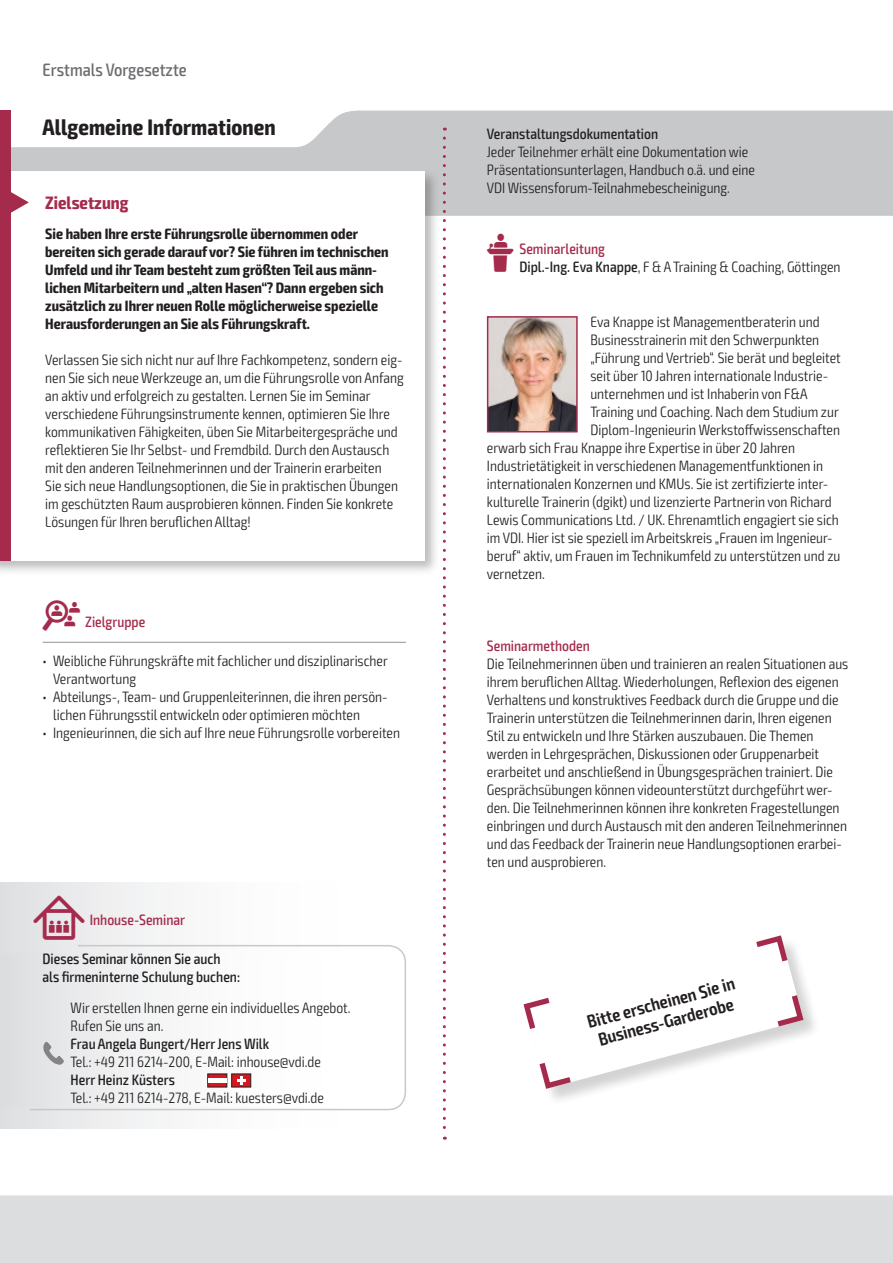
<style>
.page{position:relative;width:893px;height:1263px;background:#fff}
.page>*{position:absolute;margin:0;border:0;box-sizing:border-box;transform-origin:0 0}
.t1{font:700 condensed 22.5px "Exo 2";letter-spacing:.005em;color:#231f20}
.t2{font:600 condensed 18px/19.5px "Exo 2";color:#231f20;text-align:center}
.t3{font:500 condensed 18px "Exo 2";color:#6c6d70}
.t4{font:700 condensed 18px "Exo 2";color:#a52b4c}
.t5{font:300 condensed 15px/18px "Exo 2";color:#231f20}
.t6{font:700 condensed 15px/18px "Exo 2";color:#231f20}
.t7{font:500 condensed 15px/18px "Exo 2";color:#231f20}
.t8{font:500 condensed 15px "Exo 2";color:#a52b4c}
.s1{font-family:"VDI Iconset S4 A Regular";font-weight:400;font-stretch:normal}
.s2{font-weight:500}
.s3{font-family:"VDI Iconset S4 A Regular";font-weight:400;font-stretch:normal;font-size:15.45px}
</style>
<div class="page">
<div style="left:0;top:1195px;width:893px;height:68px;background:#dcdddf"></div>
<svg style="left:11px;top:111px;width:881px;height:105px;fill:#c7c8ca"></svg>
<hr style="left:892px;top:111px;width:1px;height:105px;background:#a52b4c">
<div style="left:0;top:111px;width:11px;height:63px;background:#a52b4c"></div>
<div style="left:0;top:168px;width:440px;height:408px;background:#231f20;opacity:.3"></div>
<div style="left:0;top:171px;width:424px;height:390px;background:#fff"></div>
<div style="left:0;top:171px;width:11px;height:390px;background:#a52b4c"></div>
<svg style="left:11px;top:192px;width:18px;height:21px"></svg>
<hr style="left:43px;top:642px;width:363px;height:1px;background:#939598">
<div style="left:0;top:882px;width:406px;height:247px;background:linear-gradient(to right,#e4e5e7,#fff)"></div>
<svg style="left:29px;top:944px;width:377px;height:167px"></svg>
<div style="left:0;top:954px;width:383px;height:152px;background:linear-gradient(to right,#e2e3e5,#fff)"></div>
<svg style="left:207px;top:1073px;width:44px;height:14px"></svg>
<hr style="left:208px;top:1078px;width:19px;height:4px;background:#fff">
<svg style="left:43px;top:1042px;width:21px;height:23px"></svg>
<img style="left:490px;top:319px;width:85px;height:110px">
<div style="left:487px;top:316px;width:91px;height:116px;border:2px solid #a52b4c"></div>
<div style="left:524px;top:936px;width:297px;height:170px;background:#231f20;opacity:.2"></div>
<svg style="left:523px;top:935px;width:280px;height:154px"></svg>
<svg style="left:443px;top:138px;width:3px;height:1002px"></svg>
<p class="t3" style="left:43px;top:59px;width:146px">Erstmals Vorgesetzte</p>
<h1 class="t1" style="left:43px;top:113px;width:235px">Allgemeine Informationen</h1>
<p class="t7" style="left:487px;top:125px;width:173px">Veranstaltungsdokumentation</p>
<p class="t5" style="left:487px;top:143px;width:270px">Jeder Teilnehmer erhält eine Dokumentation wie<br>Präsentationsunterlagen, Handbuch o.ä. und eine<br>VDI Wissensforum-Teilnahmebescheinigung.</p>
<p class="t6" style="left:45px;top:225px;width:345px">Sie haben Ihre erste Führungsrolle übernommen oder bereiten sich gerade darauf vor? Sie führen im technischen Umfeld und ihr Team besteht zum größten Teil aus männ&shy;lichen Mitarbeitern und „alten Hasen“? Dann ergeben sich zusätzlich zu Ihrer neuen Rolle möglicherweise spezielle Herausforderungen an Sie als Führungskraft.</p>
<p class="t5" style="left:45px;top:351px;width:360px">Verlassen Sie sich nicht nur auf Ihre Fachkompetenz, sondern eig&shy;nen Sie sich neue Werkzeuge an, um die Führungsrolle von Anfang an aktiv und erfolgreich zu gestalten. Lernen Sie im Seminar verschiedene Führungsinstrumente kennen, optimieren Sie Ihre kommunikativen Fähigkeiten, üben Sie Mitarbeitergespräche und reflektieren Sie Ihr Selbst- und Fremdbild. Durch den Austausch mit den anderen Teilnehmerinnen und der Trainerin erarbeiten<br>Sie sich neue Handlungsoptionen, die Sie in praktischen Übungen im geschützten Raum ausprobieren können. Finden Sie konkrete Lösungen für Ihren beruflichen Alltag!</p>
<p class="t4" style="left:45px;top:192px;width:85px">Zielsetzung</p>
<p class="t8" style="left:487px;top:240px;width:120px"><span class="s1">L</span> Seminarleitung</p>
<p class="t5" style="left:519px;top:258px;width:323px"><span class="s2">Dipl.-Ing. Eva Knappe</span>, F &amp; A Training &amp; Coaching, Göttingen</p>
<p class="t5" style="left:590px;top:313px;width:231px">Eva Knappe ist Managementberaterin und</p>
<p class="t5" style="left:590px;top:331px;width:230px">Businesstrainerin mit den Schwerpunkten</p>
<p class="t5" style="left:590px;top:349px;width:252px">„Führung und Vertrieb“. Sie berät und begleitet</p>
<p class="t5" style="left:590px;top:367px;width:237px">seit über 10 Jahren internationale Industrie-</p>
<p class="t5" style="left:590px;top:385px;width:219px">unternehmen und ist Inhaberin von F&amp;A</p>
<p class="t5" style="left:590px;top:403px;width:250px">Training und Coaching. Nach dem Studium zur</p>
<p class="t5" style="left:590px;top:421px;width:251px">Diplom-Ingenieurin Werkstoffwissenschaften</p>
<p class="t5" style="left:487px;top:439px;width:310px">erwarb sich Frau Knappe ihre Expertise in über 20 Jahren</p>
<p class="t5" style="left:487px;top:457px;width:338px">Industrietätigkeit in verschiedenen Managementfunktionen in</p>
<p class="t5" style="left:487px;top:475px;width:343px">internationalen Konzernen und KMUs. Sie ist zertifizierte inter-</p>
<p class="t5" style="left:487px;top:493px;width:346px">kulturelle Trainerin (dgikt) und lizenzierte Partnerin von Richard</p>
<p class="t5" style="left:487px;top:511px;width:353px">Lewis Communications Ltd. / UK. Ehrenamtlich engagiert sie sich</p>
<p class="t5" style="left:487px;top:529px;width:347px">im VDI. Hier ist sie speziell im Arbeitskreis „Frauen im Ingenieur-</p>
<p class="t5" style="left:487px;top:547px;width:355px">beruf“ aktiv, um Frauen im Technikumfeld zu unterstützen und zu</p>
<p class="t5" style="left:487px;top:565px;width:59px">vernetzen.</p>
<p class="t8" style="left:43px;top:613px;width:104px"><span class="s1">Z</span> Zielgruppe</p>
<p class="t5" style="left:53px;top:652px;width:336px;text-indent:-11px">• Weibliche Führungskräfte mit fachlicher und disziplinarischer<br>Verantwortung</p>
<p class="t5" style="left:53px;top:688px;width:334px;text-indent:-11px">• Abteilungs-, Team- und Gruppenleiterinnen, die ihren persön&shy;lichen Führungsstil entwickeln oder optimieren möchten</p>
<p class="t5" style="left:43px;top:724px;width:359px">• Ingenieurinnen, die sich auf Ihre neue Führungsrolle vorbereiten</p>
<p class="t8" style="left:33px;top:911px;width:153px"><span class="s3">I</span> Inhouse-Seminar</p>
<p class="t7" style="left:43px;top:950px;width:199px">Dieses Seminar können Sie auch als firmeninterne Schulung buchen:</p>
<p class="t5" style="left:71px;top:999px;width:282px">Wir erstellen Ihnen gerne ein individuelles Angebot.<br>Rufen Sie uns an.</p>
<p class="t7" style="left:71px;top:1035px;width:200px">Frau Angela Bungert/Herr Jens Wilk</p>
<p class="t5" style="left:71px;top:1053px;width:252px">Tel.: +49 211 6214-200, E-Mail: inhouse@vdi.de</p>
<p class="t7" style="left:71px;top:1071px;width:106px">Herr Heinz Küsters</p>
<p class="t5" style="left:71px;top:1089px;width:255px">Tel.: +49 211 6214-278, E-Mail: kuesters@vdi.de</p>
<p class="t8" style="left:487px;top:637px;width:104px">Seminarmethoden</p>
<p class="t5" style="left:487px;top:655px;width:363px">Die Teilnehmerinnen üben und trainieren an realen Situationen aus ihrem beruflichen Alltag. Wiederholungen, Reflexion des eigenen Verhaltens und konstruktives Feedback durch die Gruppe und die Trainerin unterstützen die Teilnehmerinnen darin, Ihren eigenen Stil zu entwickeln und Ihre Stärken auszubauen. Die Themen werden in Lehrgesprächen, Diskussionen oder Gruppenarbeit erarbeitet und anschließend in Übungsgesprächen trainiert. Die Gesprächsübungen können videounterstützt durchgeführt wer&shy;den. Die Teilnehmerinnen können ihre konkreten Fragestellungen einbringen und durch Austausch mit den anderen Teilnehmerinnen und das Feedback der Trainerin neue Handlungsoptionen erarbei&shy;ten und ausprobieren.</p>
<p class="t2" style="left:585px;top:1013px;width:154px;rotate:-15deg">Bitte erscheinen Sie in<br>Business-Garderobe</p>
</div>
